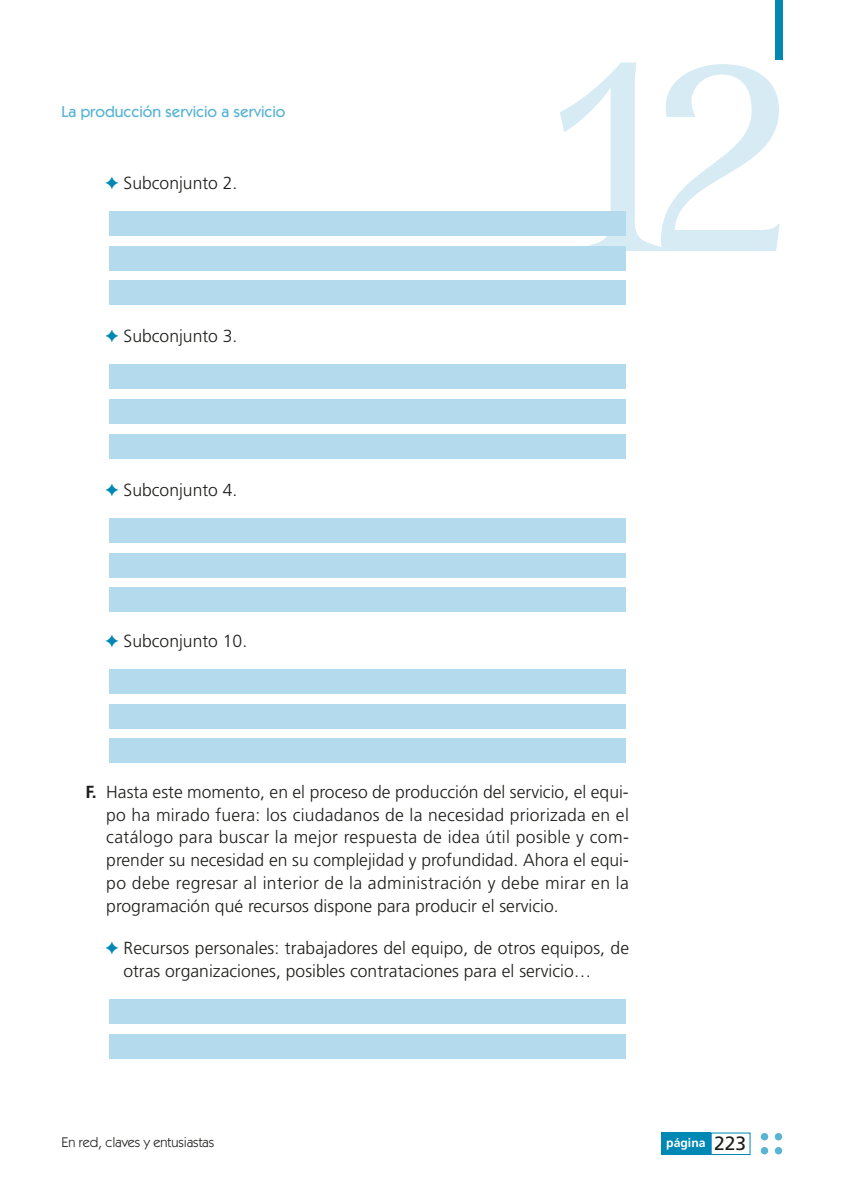
<style>
.page{position:relative;width:844px;height:1191px;background:#fff}
.page>*{position:absolute;margin:0;border:0;box-sizing:border-box;transform-origin:0 0}
.t1{font:262.5px "Versailles";color:#d7ebf5}
.t2{font:300 17.5px/22.8px "Frutiger";color:#1c1c1a;text-align:justify}
.t3{font:500 15.75px "Itc Kabel";color:#58b3d4}
.t4{font:14px "Itc Kabel";color:#1c1c1a}
.t5{font:700 12.25px "Frutiger";color:#fff}
.s1{color:#0088b4}
.s2{font-weight:700}
.s3{font-weight:400;font-size:19.25px;color:#1c1c1a}
</style>
<div class="page">
<div style="left:775px;top:0;width:7px;height:60px;background:#0088b4"></div>
<div style="left:661px;top:1132px;width:49px;height:22px;background:#0088b4"></div>
<div style="left:760px;top:1133px;width:8px;height:7px;background:#58b3d4;border-radius:50%"></div>
<div style="left:774px;top:1133px;width:8px;height:7px;background:#58b3d4;border-radius:50%"></div>
<div style="left:760px;top:1147px;width:8px;height:7px;background:#58b3d4;border-radius:50%"></div>
<div style="left:774px;top:1147px;width:8px;height:7px;background:#58b3d4;border-radius:50%"></div>
<div style="left:109px;top:1034px;width:516px;height:24px;background:#b4dbed"></div>
<div style="left:109px;top:999px;width:516px;height:24px;background:#b4dbed"></div>
<div style="left:109px;top:738px;width:516px;height:25px;background:#b4dbed"></div>
<div style="left:109px;top:703px;width:516px;height:25px;background:#b4dbed"></div>
<div style="left:109px;top:668px;width:516px;height:25px;background:#b4dbed"></div>
<div style="left:109px;top:587px;width:516px;height:25px;background:#b4dbed"></div>
<div style="left:109px;top:553px;width:516px;height:24px;background:#b4dbed"></div>
<div style="left:109px;top:518px;width:516px;height:24px;background:#b4dbed"></div>
<div style="left:109px;top:433px;width:516px;height:25px;background:#b4dbed"></div>
<div style="left:109px;top:399px;width:516px;height:25px;background:#b4dbed"></div>
<div style="left:109px;top:364px;width:516px;height:25px;background:#b4dbed"></div>
<div style="left:109px;top:280px;width:516px;height:25px;background:#b4dbed"></div>
<div style="left:109px;top:246px;width:516px;height:24px;background:#b4dbed"></div>
<div style="left:109px;top:211px;width:516px;height:24px;background:#b4dbed"></div>
<p class="t3" style="left:61px;top:106px;width:225px">La producción servicio a servicio</p>
<p class="t2" style="left:105px;top:173px;width:134px"><span class="s1">✦</span> Subconjunto 2.</p>
<p class="t2" style="left:105px;top:326px;width:134px"><span class="s1">✦</span> Subconjunto 3.</p>
<p class="t2" style="left:105px;top:480px;width:134px"><span class="s1">✦</span> Subconjunto 4.</p>
<p class="t2" style="left:105px;top:630px;width:143px"><span class="s1">✦</span> Subconjunto 10.</p>
<h1 class="t1" style="left:537px;top:64px;width:257px">12</h1>
<p class="t2" style="left:106px;top:781px;width:524px;text-indent:-21px"><span class="s2">F.</span> Hasta este momento, en el proceso de producción del servicio, el equi&shy;po ha mirado fuera: los ciudadanos de la necesidad priorizada en el catálogo para buscar la mejor respuesta de idea útil posible y com&shy;prender su necesidad en su complejidad y profundidad. Ahora el equi&shy;po debe regresar al interior de la administración y debe mirar en la programación qué recursos dispone para producir el servicio.</p>
<p class="t2" style="left:123px;top:938px;width:507px;text-indent:-18px"><span class="s1">✦</span> Recursos personales: trabajadores del equipo, de otros equipos, de otras organizaciones, posibles contrataciones para el servicio…</p>
<p class="t4" style="left:61px;top:1137px;width:154px">En red, claves y entusiastas</p>
<p class="t5" style="left:666px;top:1137px;width:81px">página <span class="s3">223</span></p>
</div>
